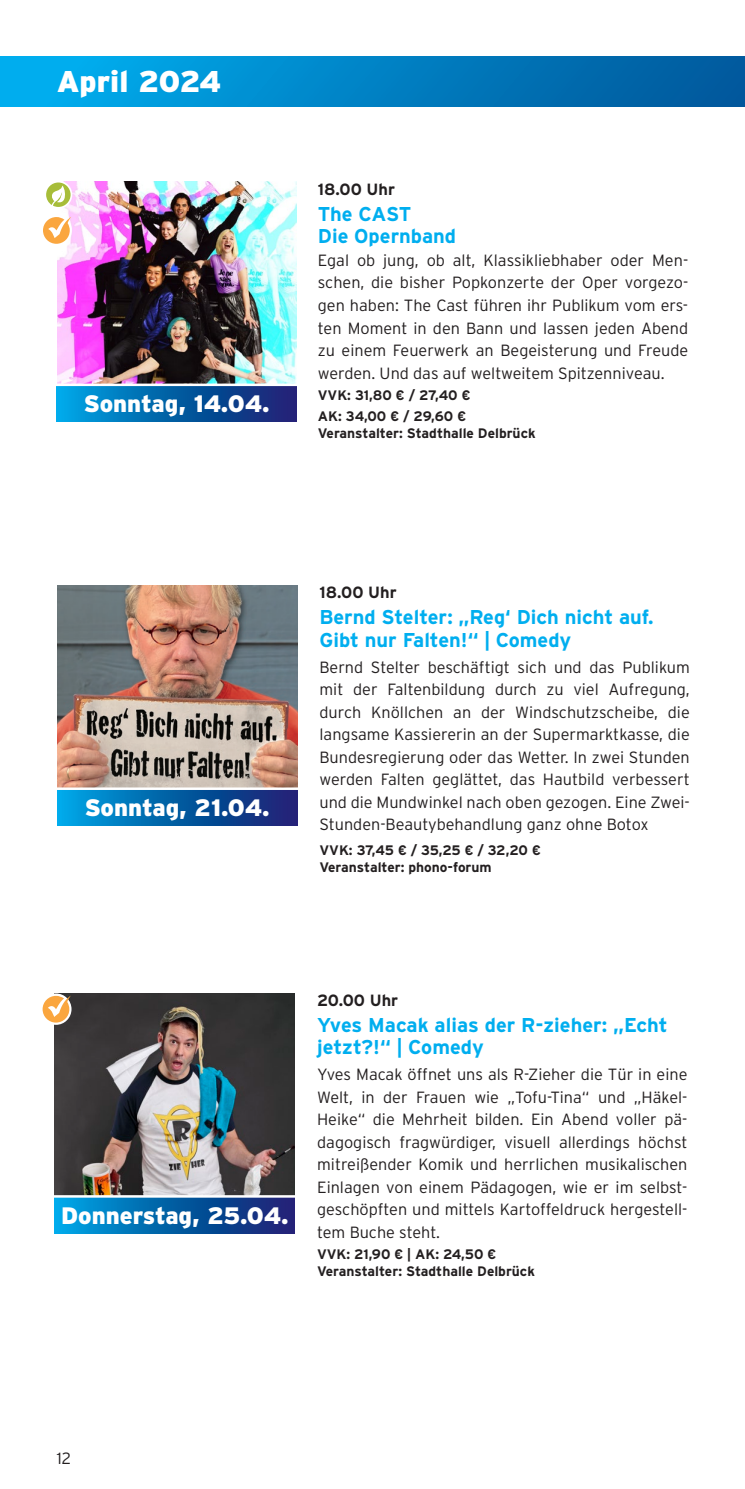
<style>
.page{position:relative;width:745px;height:1489px;background:#fff}
.page>*{position:absolute;margin:0;border:0;box-sizing:border-box;transform-origin:0 0}
.t1{font:900 30px "Interstate";color:#fff}
.t2{font:900 23.75px "Interstate";color:#fff}
.t3{font:700 20px/22.5px "Interstate";color:#00aeef}
.t4{font:300 16.25px/22.5px "Interstate";color:#231f20;text-align:justify}
.t5{font:700 16.25px "Interstate";color:#231f20}
.t6{font:700 13.75px/17.5px "Interstate";color:#231f20}
</style>
<div class="page">
<div style="left:0;top:57px;width:744px;height:49px;background:linear-gradient(to right,#00b1f2,#00569a)"></div>
<img style="left:55px;top:993px;width:239px;height:202px">
<div style="left:55px;top:1197px;width:239px;height:35px;background:linear-gradient(to right,#00a4e1,#171b6c)"></div>
<img style="left:57px;top:585px;width:240px;height:202px">
<div style="left:57px;top:790px;width:240px;height:35px;background:linear-gradient(to right,#00a4e1,#171b6d)"></div>
<svg style="left:40px;top:993px;width:31px;height:31px"></svg>
<svg style="left:43px;top:995px;width:28px;height:27px"></svg>
<img style="left:57px;top:182px;width:240px;height:229px">
<div style="left:57px;top:386px;width:239px;height:35px;background:linear-gradient(to right,#00a4e1,#171b6c)"></div>
<hr style="left:50px;top:383px;width:253px;height:3px;background:#fff">
<div style="left:41px;top:215px;width:31px;height:31px;background:#fff;border-radius:50%"></div>
<svg style="left:43px;top:217px;width:28px;height:27px"></svg>
<svg style="left:44px;top:181px;width:28px;height:28px"></svg>
<svg style="left:46px;top:182px;width:24px;height:25px"></svg>
<h1 class="t1" style="left:57px;top:64px;width:166px">April 2024</h1>
<h2 class="t2" style="left:84px;top:390px;width:187px">Sonntag, 14.04.</h2>
<p class="t5" style="left:317px;top:180px;width:79px">18.00 Uhr</p>
<p class="t3" style="left:317px;top:202px;width:140px">The CAST<br>Die Opernband</p>
<p class="t4" style="left:317px;top:249px;width:371px">Egal ob jung, ob alt, Klassikliebhaber oder Men&shy;schen, die bisher Popkonzerte der Oper vorgezo&shy;gen haben: The Cast führen ihr Publikum vom ers&shy;ten Moment in den Bann und lassen jeden Abend zu einem Feuerwerk an Begeisterung und Freude werden. Und das auf weltweitem Spitzenniveau.</p>
<p class="t6" style="left:317px;top:384px;width:154px;line-height:21px">VVK: 31,80 € / 27,40 €<br>AK: 34,00 € / 29,60 €</p>
<p class="t6" style="left:317px;top:424px;width:219px">Veranstalter: Stadthalle Delbrück</p>
<h2 class="t2" style="left:85px;top:794px;width:186px">Sonntag, 21.04.</h2>
<p class="t5" style="left:319px;top:583px;width:79px">18.00 Uhr</p>
<p class="t3" style="left:319px;top:605px;width:335px">Bernd Stelter: „Reg‘ Dich nicht auf.<br>Gibt nur Falten!“ | Comedy</p>
<p class="t4" style="left:319px;top:655px;width:371px">Bernd Stelter beschäftigt sich und das Publikum mit der Faltenbildung durch zu viel Aufregung, durch Knöllchen an der Windschutzscheibe, die langsame Kassiererin an der Supermarktkasse, die Bundesregierung oder das Wetter. In zwei Stunden werden Falten geglättet, das Hautbild verbessert und die Mundwinkel nach oben gezogen. Eine Zwei-Stunden-Beautybehandlung ganz ohne Botox</p>
<p class="t6" style="left:319px;top:841px;width:223px">VVK: 37,45 € / 35,25 € / 32,20 €<br>Veranstalter: phono-forum</p>
<h2 class="t2" style="left:61px;top:1201px;width:229px">Donnerstag, 25.04.</h2>
<p class="t5" style="left:317px;top:990px;width:83px">20.00 Uhr</p>
<p class="t3" style="left:317px;top:1013px;width:352px">Yves Macak alias der R-zieher: „Echt jetzt?!“ | Comedy</p>
<p class="t4" style="left:317px;top:1063px;width:371px">Yves Macak öffnet uns als R-Zieher die Tür in eine Welt, in der Frauen wie „Tofu-Tina“ und „Häkel-Heike“ die Mehrheit bilden. Ein Abend voller pä&shy;dagogisch fragwürdiger, visuell allerdings höchst mitreißender Komik und herrlichen musikalischen Einlagen von einem Pädagogen, wie er im selbst&shy;geschöpften und mittels Kartoffeldruck hergestell&shy;tem Buche steht.</p>
<p class="t6" style="left:317px;top:1245px;width:219px">VVK: 21,90 € | AK: 24,50 €<br>Veranstalter: Stadthalle Delbrück</p>
<p class="t4" style="left:57px;top:1446px;width:16px">12</p>
</div>
